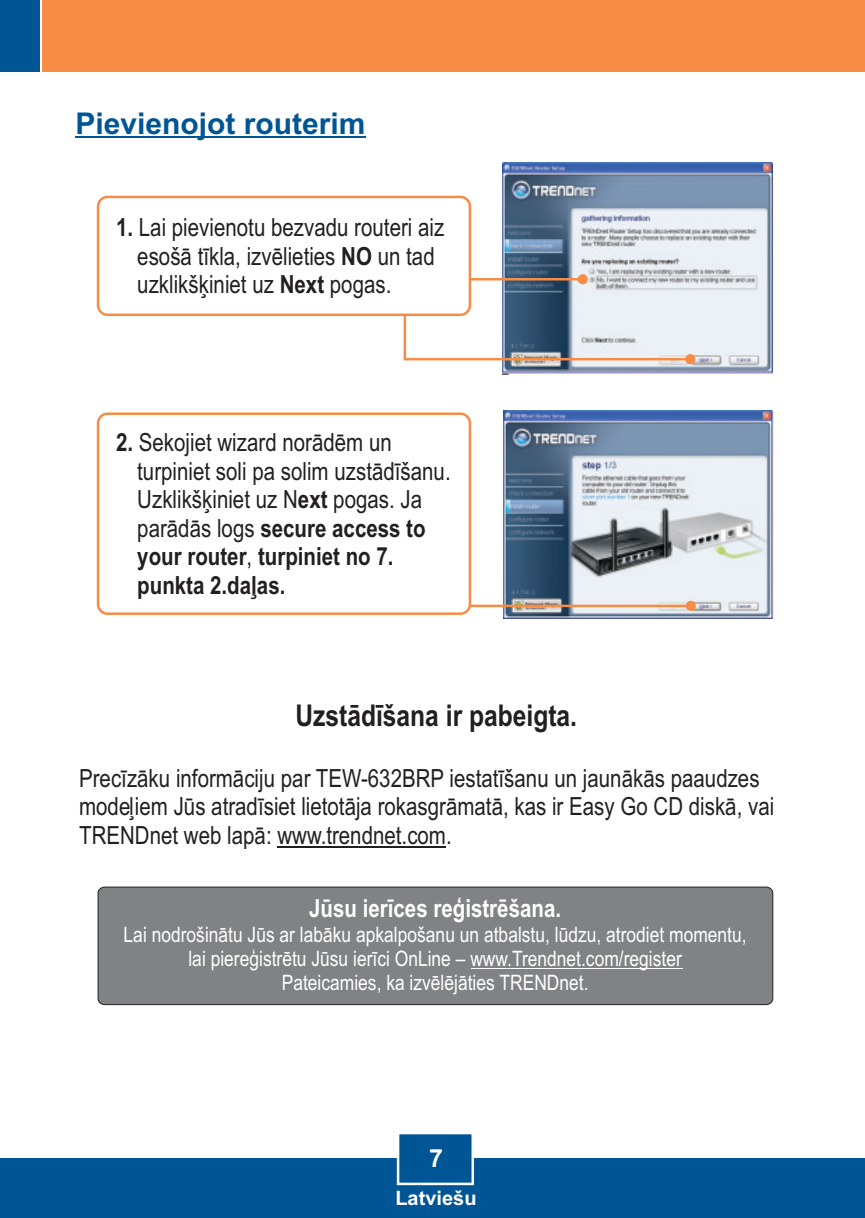
<style>
.page{position:relative;width:865px;height:1218px;background:#fff}
.page>*{position:absolute;margin:0;border:0;box-sizing:border-box;transform-origin:0 0}
.t1{font:700 30px "Arial Narrow";color:#231f20}
.t2{font:700 30px "Arial";color:#005595}
.t3{font:25px/28.5px "Arial Narrow";color:#231f20}
.t4{font:700 25px "Arial Narrow";color:#fff}
.t5{font:700 25px "Arial";color:#fff}
.t6{font:21.25px/24px "Arial Narrow";color:#fff;text-align:center}
.t7{font:700 20px "Arial";color:#fff}
.s1{font-weight:700}
</style>
<div class="page">
<img style="left:504px;top:410px;width:270px;height:209px">
<hr style="left:277px;top:846px;width:169px;height:1px;background:#231f20">
<svg style="left:471px;top:601px;width:225px;height:10px;background:#dcc2b2"></svg>
<div style="left:97px;top:412px;width:374px;height:203px;background:#fff;border:3px solid #f68c45;border-radius:9px"></div>
<div style="left:0;top:1159px;width:865px;height:59px;background:#005595"></div>
<div style="left:42px;top:0;width:823px;height:72px;background:#f68c45"></div>
<div style="left:0;top:0;width:40px;height:72px;background:#005595"></div>
<svg style="left:395px;top:1134px;width:80px;height:52px"></svg>
<img style="left:503px;top:163px;width:270px;height:212px">
<svg style="left:344px;top:236px;width:351px;height:128px"></svg>
<div style="left:97px;top:196px;width:374px;height:120px;background:#fff;border:3px solid #f68c45;border-radius:9px"></div>
<hr style="left:75px;top:137px;width:290px;height:1px;background:#005595">
<div style="left:98px;top:887px;width:675px;height:118px;background:#808285;border:1px solid #231f20;border-radius:6px"></div>
<hr style="left:471px;top:967px;width:212px;height:1px;background:#fff">
<p class="t2" style="left:75px;top:112px;width:292px">Pievienojot routerim</p>
<p class="t3" style="left:137px;top:216px;width:309px;text-indent:-21px"><span class="s1">1.</span> Lai pievienotu bezvadu routeri aiz esoðâ tîkla, izvçlieties <span class="s1">NO</span> un tad uzklikðíiniet uz <span class="s1">Next</span> pogas.</p>
<p class="t3" style="left:137px;top:431px;width:315px;text-indent:-21px"><span class="s1">2.</span> Sekojiet wizard norâdçm un turpiniet soli pa solim uzstâdîðanu.<br>Uzklikðíiniet uz N<span class="s1">ext</span> pogas. Ja parâdâs logs <span class="s1">secure access to your router</span>, <span class="s1">turpiniet no 7. punkta 2.daïas.</span></p>
<p class="t1" style="left:295px;top:704px;width:283px">Uzstâdîðana ir pabeigta.</p>
<p class="t3" style="left:79px;top:766px;width:697px">Precîzâku informâciju par TEW-632BRP iestatîðanu un jaunâkâs paaudzes modeïiem Jûs atradîsiet lietotâja rokasgrâmatâ, kas ir Easy Go CD diskâ, vai<br>TRENDnet web lapâ: www.trendnet.com.</p>
<p class="t4" style="left:309px;top:898px;width:253px">Jûsu ierîces reìistrçðana.</p>
<p class="t6" style="left:124px;top:924px;width:624px">Lai nodroðinâtu Jûs ar labâku apkalpoðanu un atbalstu, lûdzu, atrodiet momentu, lai piereìistrçtu Jûsu ierîci OnLine – www.Trendnet.com/register<br>Pateicamies, ka izvçlçjâties TRENDnet.</p>
<p class="t5" style="left:429px;top:1149px;width:15px">7</p>
<p class="t7" style="left:395px;top:1190px;width:83px">Latviešu</p>
</div>
